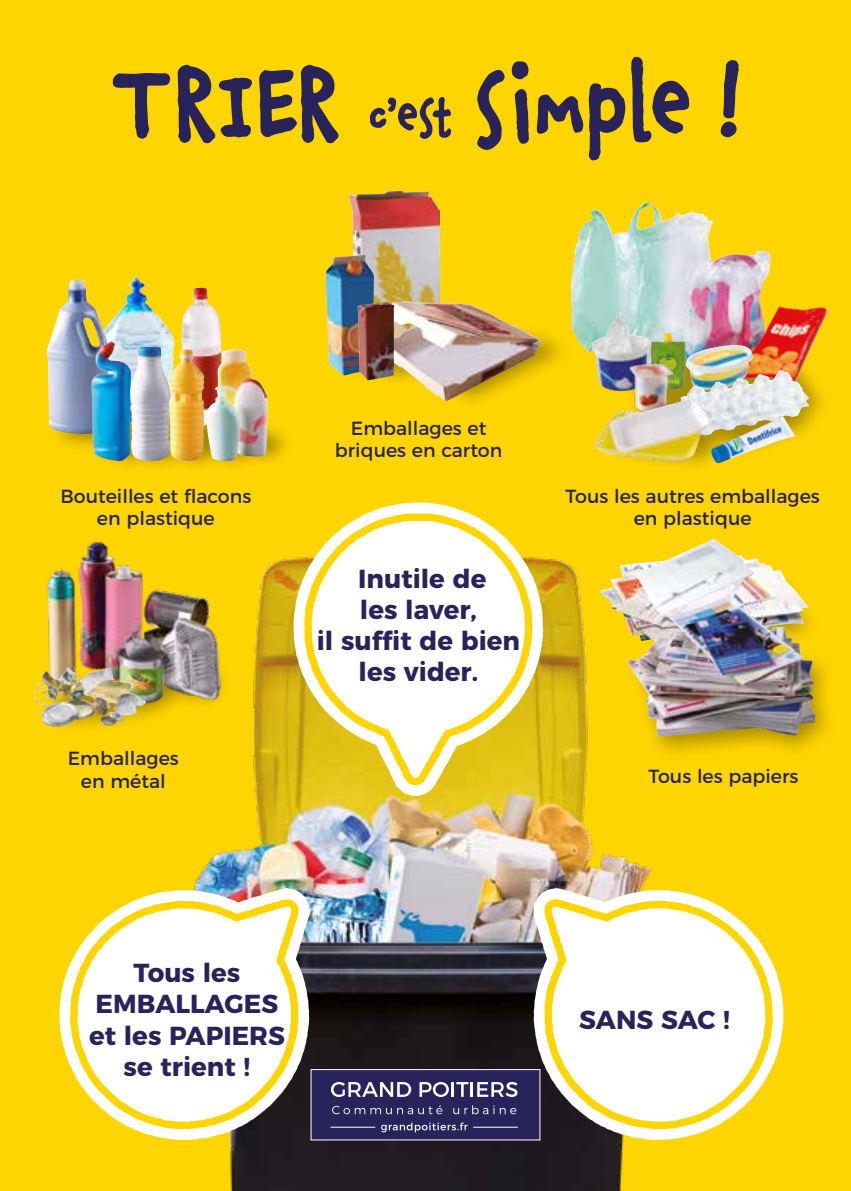
<style>
.page{position:relative;width:851px;height:1191px;background:#fff}
.page>*{position:absolute;margin:0;border:0;box-sizing:border-box;transform-origin:0 0}
.t1{font:700 96.4px "Chauncy Pro";color:#29235c}
.t2{font:700 26px/31.2px "Montserrat";color:#29235c;text-align:center}
.t3{font:19px/22.8px "Montserrat";color:#29235c;text-align:center}
.s1{font-size:106.4px}
.s2{font-size:50px}
</style>
<div class="page">
<hr style="left:850px;top:0;width:1px;height:1191px;background:#73b445">
<div style="left:0;top:0;width:850px;height:1191px;background:#ffd500"></div>
<div style="left:41px;top:635px;width:191px;height:99px;background:#000;opacity:.35"></div>
<img style="left:41px;top:542px;width:128px;height:172px">
<img style="left:34px;top:667px;width:82px;height:60px">
<div style="left:49px;top:400px;width:246px;height:72px;background:#000;opacity:.35"></div>
<img style="left:109px;top:277px;width:65px;height:72px">
<img style="left:47px;top:280px;width:62px;height:154px">
<img style="left:91px;top:341px;width:40px;height:120px">
<img style="left:181px;top:288px;width:40px;height:142px">
<img style="left:130px;top:346px;width:40px;height:115px">
<img style="left:169px;top:349px;width:35px;height:112px">
<img style="left:206px;top:349px;width:62px;height:112px">
<div style="left:627px;top:647px;width:211px;height:113px;background:#000;opacity:.35"></div>
<img style="left:754px;top:558px;width:38px;height:40px">
<img style="left:684px;top:539px;width:70px;height:59px">
<img style="left:684px;top:598px;width:131px;height:138px">
<img style="left:169px;top:552px;width:515px;height:639px">
<img style="left:59px;top:888px;width:251px;height:252px">
<svg style="left:70px;top:899px;width:229px;height:230px;background:#f8f1ce"></svg>
<svg style="left:533px;top:888px;width:250px;height:252px"></svg>
<svg style="left:544px;top:899px;width:228px;height:230px;fill:#fff"></svg>
<div style="left:592px;top:320px;width:240px;height:153px;background:#000;opacity:.35"></div>
<img style="left:576px;top:203px;width:69px;height:42px">
<img style="left:741px;top:306px;width:87px;height:76px">
<img style="left:710px;top:415px;width:85px;height:48px">
<img style="left:733px;top:345px;width:20px;height:25px">
<img style="left:673px;top:372px;width:7px;height:18px">
<img style="left:628px;top:372px;width:45px;height:44px">
<img style="left:680px;top:370px;width:101px;height:65px">
<img style="left:669px;top:399px;width:23px;height:5px">
<div style="left:336px;top:315px;width:238px;height:95px;background:#000;opacity:.35"></div>
<img style="left:394px;top:250px;width:339px;height:122px">
<img style="left:348px;top:190px;width:92px;height:157px">
<img style="left:389px;top:301px;width:16px;height:8px">
<img style="left:325px;top:255px;width:49px;height:121px">
<img style="left:357px;top:302px;width:37px;height:78px">
<svg style="left:293px;top:502px;width:250px;height:294px"></svg>
<svg style="left:304px;top:513px;width:228px;height:272px;background:#f9eeb4"></svg>
<div style="left:311px;top:1069px;width:229px;height:70px;background:#29235c"></div>
<svg style="left:331px;top:1082px;width:80px;height:15px"></svg>
<svg style="left:419px;top:1082px;width:30px;height:15px"></svg>
<hr style="left:451px;top:1082px;width:3px;height:14px;background:#fff">
<svg style="left:456px;top:1082px;width:12px;height:14px"></svg>
<hr style="left:470px;top:1082px;width:3px;height:14px;background:#fff">
<svg style="left:477px;top:1082px;width:40px;height:15px"></svg>
<svg style="left:332px;top:1105px;width:110px;height:9px"></svg>
<svg style="left:453px;top:1105px;width:63px;height:9px"></svg>
<hr style="left:331px;top:1126px;width:44px;height:1px;background:#fff">
<hr style="left:473px;top:1126px;width:44px;height:1px;background:#fff">
<svg style="left:381px;top:1122px;width:86px;height:10px"></svg>
<div style="left:310px;top:1069px;width:230px;height:71px;border:1px solid #fff"></div>
<h1 class="t1" style="left:111px;top:49px;width:631px"><span class="s1">TRIER</span> <span class="s2">c’est</span> simple !</h1>
<p class="t3" style="left:60px;top:483px;width:192px">Bouteilles et flacons en plastique</p>
<p class="t3" style="left:68px;top:745px;width:112px">Emballages en métal</p>
<p class="t3" style="left:335px;top:415px;width:169px">Emballages et briques en carton</p>
<h2 class="t2" style="left:316px;top:561px;width:205px">Inutile de<br>les laver,<br>il suffit de bien les vider.</h2>
<p class="t3" style="left:565px;top:483px;width:256px">Tous les autres emballages en plastique</p>
<p class="t3" style="left:648px;top:763px;width:151px">Tous les papiers</p>
<h2 class="t2" style="left:89px;top:955px;width:197px">Tous les<br>EMBALLAGES et les PAPIERS se trient !</h2>
<h2 class="t2" style="left:579px;top:1002px;width:152px">SANS SAC !</h2>
</div>
